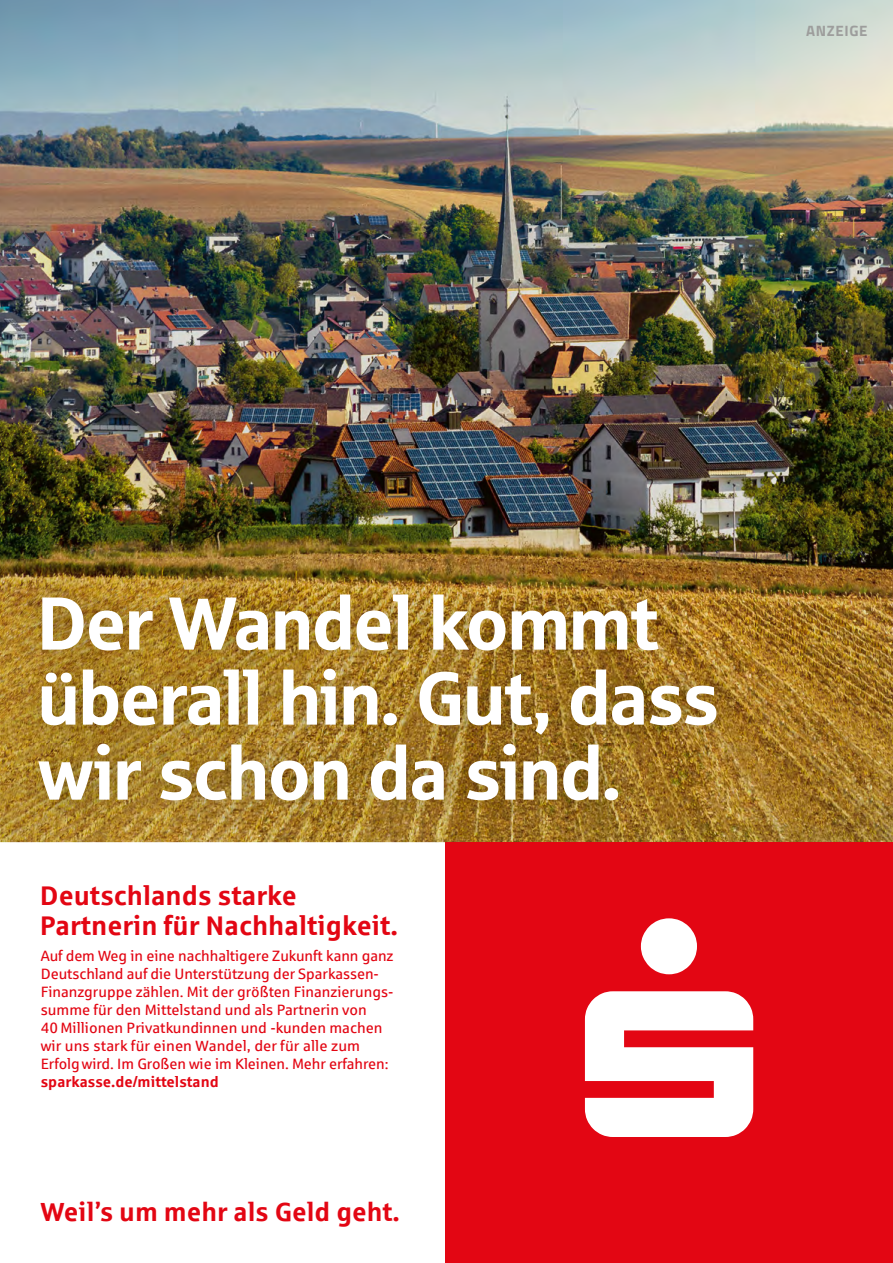
<style>
.page{position:relative;width:893px;height:1263px;background:#fff}
.page>*{position:absolute;margin:0;border:0;box-sizing:border-box;transform-origin:0 0}
.t1{font:75px/75px "Sparkasse Head";color:#fff}
.t2{font:700 27px/30px "Sparkasse Rg";color:#e30613}
.t3{font:700 26.25px "Sparkasse Rg";color:#e30613}
.t4{font:15px/18px "Sparkasse Rg";color:#e30613}
.Überschrift_1-Kolumn{font:700 15px "Titillium Web";letter-spacing:.04em;color:#9d9d9c}
.s1{font-weight:700}
</style>
<div class="page">
<img style="left:0;top:0;width:893px;height:842px">
<img style="left:6px;top:560px;width:744px;height:275px">
<div style="left:446px;top:842px;width:447px;height:421px;background:#e30613"></div>
<svg style="left:585px;top:918px;width:168px;height:219px"></svg>
<p class="Überschrift_1-Kolumn" style="left:806px;top:19px;width:63px">ANZEIGE</p>
<p class="t1" style="left:38px;top:583px;width:682px">Der Wandel kommt überall hin. Gut, dass wir schon da sind.</p>
<p class="t2" style="left:40px;top:879px;width:360px">Deutschlands starke<br>Partnerin für Nachhaltigkeit.</p>
<p class="t4" style="left:41px;top:947px;width:354px">Auf dem Weg in eine nachhaltigere Zukunft kann ganz Deutschland auf die Unterstützung der Sparkassen-Finanzgruppe zählen. Mit der größten Finanzierungs&shy;summe für den Mittelstand und als Partnerin von<br>40 Millionen Privatkundinnen und -kunden machen wir uns stark für einen Wandel, der für alle zum Erfolg wird. Im Großen wie im Kleinen. Mehr erfahren: <span class="s1">sparkasse.de/mittelstand</span></p>
<p class="t3" style="left:40px;top:1195px;width:361px">Weil’s um mehr als Geld geht.</p>
</div>
